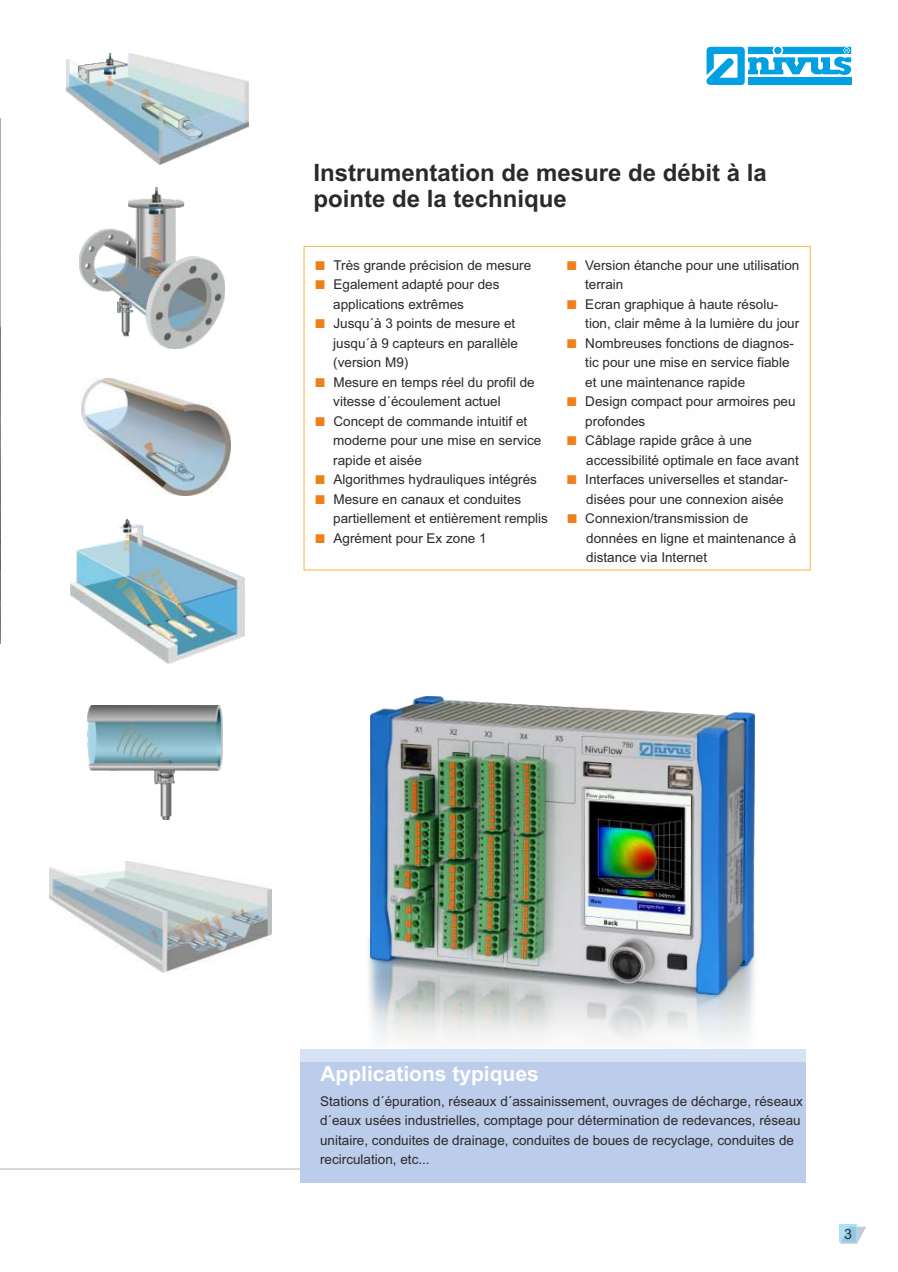
<style>
.page{position:relative;width:898px;height:1272px;background:#fff}
.page>*{position:absolute;margin:0;border:0;box-sizing:border-box;transform-origin:0 0}
.t1{font:700 24px/26.7px "Arial";color:#2b2a29}
.t2{font:700 21px "Arial";color:#fefefe}
.t3{font:14.25px "Arial";color:#2b2a29}
.t4{font:13.5px/19.5px "Arial";color:#2b2a29}
</style>
<div class="page">
<img style="left:0;top:118px;width:1px;height:526px">
<img style="left:368px;top:934px;width:387px;height:106px">
<img style="left:371px;top:696px;width:383px;height:298px">
<img style="left:585px;top:926px;width:105px;height:8px">
<img style="left:582px;top:786px;width:110px;height:140px">
<img style="left:725px;top:721px;width:20px;height:74px">
<img style="left:70px;top:519px;width:174px;height:144px">
<img style="left:87px;top:705px;width:136px;height:114px">
<img style="left:79px;top:187px;width:145px;height:161px">
<img style="left:67px;top:54px;width:182px;height:110px">
<img style="left:82px;top:378px;width:148px;height:117px">
<img style="left:49px;top:861px;width:223px;height:111px">
<div style="left:839px;top:1224px;width:17px;height:17px;background:#b0dff8"></div>
<svg style="left:839px;top:1226px;width:27px;height:17px"></svg>
<svg style="left:706px;top:47px;width:145px;height:38px"></svg>
<div style="left:303px;top:246px;width:507px;height:324px;background:#fefefe;border:1px solid #fabc48"></div>
<hr style="left:0;top:1168px;width:300px;height:1px;background:#b2b3b3">
<div style="left:300px;top:1049px;width:505px;height:133px;background:#bccdeb"></div>
<div style="left:300px;top:1048px;width:505px;height:13px;background:#d7e2f4"></div>
<h1 class="t1" style="left:313px;top:161px;width:454px">Instrumentation de mesure de débit à la pointe de la technique</h1>
<p class="t4" style="left:333px;top:256px;width:216px">Très grande précision de mesure<br>Egalement adapté pour des applications extrêmes<br>Jusqu´à 3 points de mesure et jusqu´à 9 capteurs en parallèle (version M9)<br>Mesure en temps réel du profil de vitesse d´écoulement actuel<br>Concept de commande intuitif et moderne pour une mise en service rapide et aisée<br>Algorithmes hydrauliques intégrés<br>Mesure en canaux et conduites partiellement et entièrement remplis<br>Agrément pour Ex zone 1</p>
<p class="t4" style="left:585px;top:256px;width:216px">Version étanche pour une utilisation terrain<br>Ecran graphique à haute résolu&shy;tion, clair même à la lumière du jour<br>Nombreuses fonctions de diagnos&shy;tic pour une mise en service fiable et une maintenance rapide<br>Design compact pour armoires peu profondes<br>Câblage rapide grâce à une accessibilité optimale en face avant<br>Interfaces universelles et standar&shy;disées pour une connexion aisée<br>Connexion/transmission de données en ligne et maintenance à distance via Internet</p>
<h2 class="t2" style="left:320px;top:1066px;width:220px">Applications typiques</h2>
<p class="t4" style="left:320px;top:1092px;width:484px">Stations d´épuration, réseaux d´assainissement, ouvrages de décharge, réseaux d´eaux usées industrielles, comptage pour détermination de redevances, réseau unitaire, conduites de drainage, conduites de boues de recyclage, conduites de recirculation, etc...</p>
<p class="t3" style="left:843px;top:1227px;width:9px">3</p>
</div>
